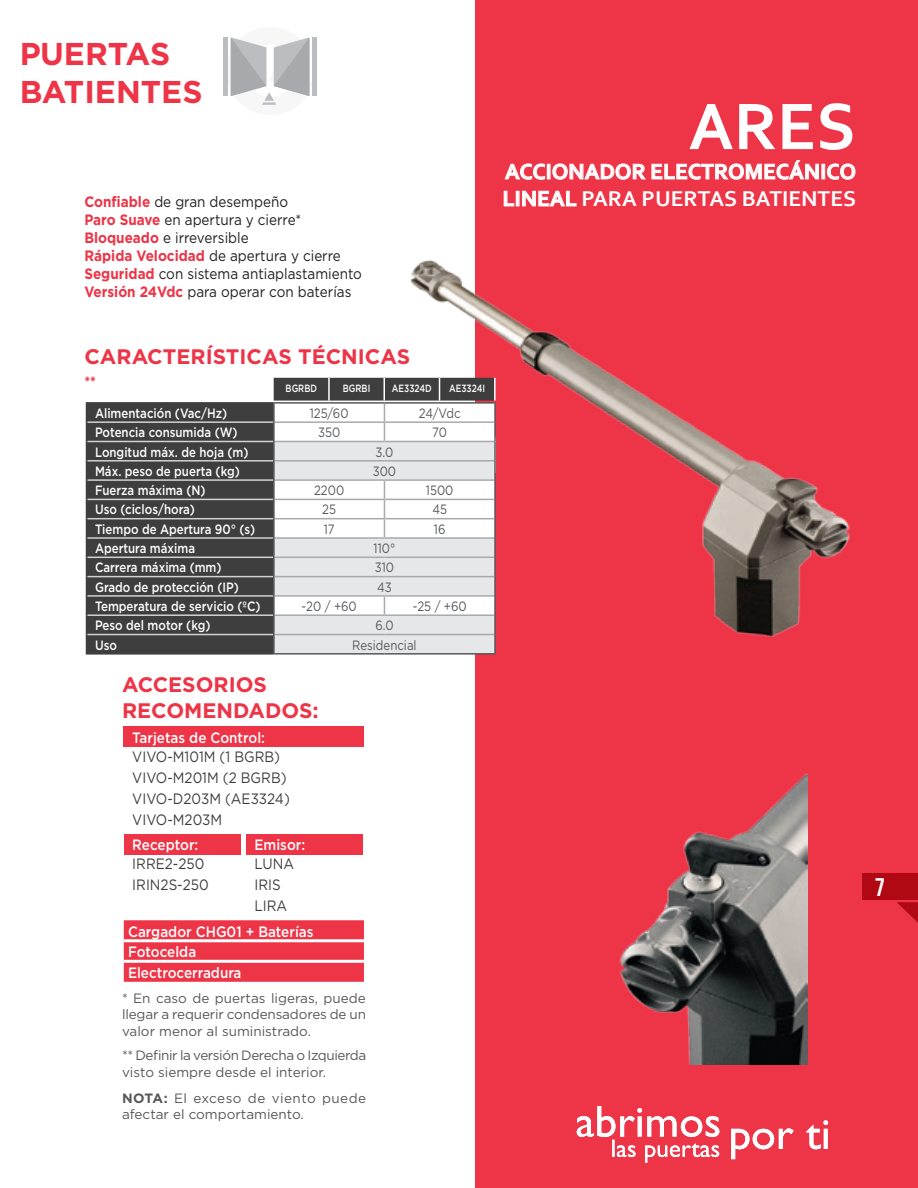
<style>
.page{position:relative;width:918px;height:1188px;background:#fff}
.page>*{position:absolute;margin:0;border:0;box-sizing:border-box;transform-origin:0 0}
.t1{font:700 69px "Corbel";color:#fff}
.t2{font:700 31.5px/37.8px "Gotham";color:#ee3447}
.t3{font:700 25.5px "Bebas Neue";color:#fff}
.t4{font:700 22.5px/27px "Corbel";color:#fff}
.t5{font:700 21px/25.2px "Gotham";color:#ee3447}
.t6{font:15px/18px "Gotham";color:#231f20;scale:.9 1}
.t7{font:15px/21.3px "Gotham";color:#3e3e3f;scale:.9 1}
.t8{font:500 15px/20.5px "Gotham";color:#fff;scale:.9 1}
.t9{font:700 15px "Gotham";color:#ee3447;scale:.9 1}
.t10{font:500 13.5px "Gotham";color:#fff;scale:.85 1}
.t11{font:13.5px/16.2px "Gotham";color:#57585a;text-align:justify}
.t12{font:13.5px "Gotham";color:#57585a;scale:.85 1}
.t13{font:13.5px/16.2px "Gotham";letter-spacing:-.03em;color:#57585a}
.t14{font:500 10.5px "Gotham";color:#fff;scale:.8 1}
.s1{font-weight:700;color:#ee3447}
.s2{font-weight:700}
</style>
<div class="page">
<div style="left:475px;top:0;width:443px;height:1188px;background:#ee3447"></div>
<img style="left:366px;top:260px;width:484px;height:377px">
<div style="left:862px;top:873px;width:56px;height:27px;background:#b00914"></div>
<svg style="left:897px;top:902px;width:21px;height:21px"></svg>
<svg style="left:731px;top:1120px;width:97px;height:39px"></svg>
<svg style="left:577px;top:1106px;width:142px;height:57px"></svg>
<div style="left:312px;top:37px;width:5px;height:59px;background:#bcbdc0"></div>
<div style="left:223px;top:37px;width:5px;height:59px;background:#bcbdc0"></div>
<svg style="left:230px;top:37px;width:80px;height:68px"></svg>
<div style="left:124px;top:727px;width:240px;height:20px;background:#ee3447"></div>
<svg style="left:124px;top:920px;width:240px;height:62px;background:#ee374a"></svg>
<hr style="left:124px;top:939px;width:240px;height:3px;background:#fff">
<hr style="left:124px;top:960px;width:240px;height:3px;background:#fff">
<div style="left:124px;top:834px;width:117px;height:20px;background:#ee3447"></div>
<div style="left:246px;top:834px;width:117px;height:20px;background:#ee3447"></div>
<img style="left:619px;top:774px;width:189px;height:291px">
<div style="left:87px;top:404px;width:186px;height:249px;background:#3e3e3f"></div>
<svg style="left:275px;top:442px;width:219px;height:211px;fill:#e6e7e9"></svg>
<hr style="left:87px;top:421px;width:186px;height:2px;background:#d1d2d4">
<hr style="left:87px;top:441px;width:186px;height:1px;background:#d1d2d4">
<hr style="left:87px;top:460px;width:186px;height:2px;background:#d1d2d4">
<hr style="left:87px;top:479px;width:186px;height:2px;background:#d1d2d4">
<hr style="left:87px;top:499px;width:186px;height:1px;background:#d1d2d4">
<hr style="left:87px;top:518px;width:186px;height:1px;background:#d1d2d4">
<hr style="left:87px;top:537px;width:186px;height:2px;background:#d1d2d4">
<hr style="left:87px;top:557px;width:186px;height:1px;background:#d1d2d4">
<hr style="left:87px;top:576px;width:186px;height:1px;background:#d1d2d4">
<hr style="left:87px;top:595px;width:186px;height:2px;background:#d1d2d4">
<hr style="left:87px;top:614px;width:186px;height:2px;background:#d1d2d4">
<hr style="left:87px;top:634px;width:186px;height:1px;background:#d1d2d4">
<hr style="left:86px;top:402px;width:187px;height:2px;background:#3e3e3f">
<svg style="left:86px;top:404px;width:1px;height:249px"></svg>
<hr style="left:86px;top:653px;width:187px;height:2px;background:#3e3e3f">
<hr style="left:275px;top:499px;width:109px;height:1px;background:#a8a9ad">
<hr style="left:384px;top:499px;width:110px;height:1px;background:#a8a9ad">
<hr style="left:275px;top:518px;width:109px;height:1px;background:#a8a9ad">
<hr style="left:384px;top:518px;width:110px;height:1px;background:#a8a9ad">
<svg style="left:384px;top:481px;width:1px;height:56px"></svg>
<hr style="left:275px;top:537px;width:109px;height:2px;background:#a8a9ad">
<hr style="left:384px;top:537px;width:110px;height:2px;background:#a8a9ad">
<svg style="left:384px;top:597px;width:1px;height:17px"></svg>
<hr style="left:275px;top:557px;width:109px;height:1px;background:#a8a9ad">
<hr style="left:384px;top:557px;width:110px;height:1px;background:#a8a9ad">
<hr style="left:275px;top:576px;width:109px;height:1px;background:#a8a9ad">
<hr style="left:384px;top:576px;width:110px;height:1px;background:#a8a9ad">
<hr style="left:275px;top:595px;width:109px;height:2px;background:#a8a9ad">
<hr style="left:384px;top:595px;width:110px;height:2px;background:#a8a9ad">
<hr style="left:275px;top:614px;width:109px;height:2px;background:#a8a9ad">
<hr style="left:384px;top:614px;width:110px;height:2px;background:#a8a9ad">
<hr style="left:275px;top:634px;width:109px;height:1px;background:#a8a9ad">
<hr style="left:384px;top:634px;width:110px;height:1px;background:#a8a9ad">
<hr style="left:275px;top:441px;width:109px;height:1px;background:#a8a9ad">
<hr style="left:384px;top:441px;width:110px;height:1px;background:#a8a9ad">
<hr style="left:275px;top:460px;width:109px;height:2px;background:#a8a9ad">
<hr style="left:384px;top:460px;width:110px;height:2px;background:#a8a9ad">
<hr style="left:275px;top:479px;width:109px;height:2px;background:#a8a9ad">
<hr style="left:384px;top:479px;width:110px;height:2px;background:#a8a9ad">
<hr style="left:273px;top:441px;width:2px;height:20px;background:#57585a">
<hr style="left:494px;top:441px;width:2px;height:20px;background:#57585a">
<svg style="left:273px;top:461px;width:2px;height:38px"></svg>
<svg style="left:494px;top:461px;width:2px;height:38px"></svg>
<hr style="left:273px;top:499px;width:2px;height:20px;background:#57585a">
<hr style="left:494px;top:499px;width:2px;height:20px;background:#57585a">
<svg style="left:273px;top:519px;width:2px;height:38px"></svg>
<svg style="left:494px;top:519px;width:2px;height:38px"></svg>
<hr style="left:273px;top:557px;width:2px;height:20px;background:#57585a">
<hr style="left:494px;top:557px;width:2px;height:20px;background:#57585a">
<svg style="left:273px;top:577px;width:2px;height:38px"></svg>
<svg style="left:494px;top:577px;width:2px;height:38px"></svg>
<hr style="left:273px;top:615px;width:2px;height:20px;background:#57585a">
<hr style="left:494px;top:615px;width:2px;height:20px;background:#57585a">
<svg style="left:273px;top:635px;width:2px;height:18px"></svg>
<svg style="left:494px;top:635px;width:2px;height:18px"></svg>
<hr style="left:273px;top:653px;width:111px;height:2px;background:#57585a">
<hr style="left:384px;top:653px;width:112px;height:2px;background:#57585a">
<svg style="left:273px;top:378px;width:223px;height:63px"></svg>
<hr style="left:494px;top:378px;width:2px;height:23px;background:#fff">
<svg style="left:504px;top:163px;width:41px;height:17px"></svg>
<div style="left:547px;top:164px;width:3px;height:15px;border:1px solid #fff"></div>
<svg style="left:552px;top:160px;width:267px;height:20px"></svg>
<div style="left:822px;top:164px;width:3px;height:15px;border:1px solid #fff"></div>
<svg style="left:827px;top:163px;width:29px;height:17px"></svg>
<svg style="left:504px;top:191px;width:10px;height:16px"></svg>
<div style="left:516px;top:191px;width:3px;height:15px;border:1px solid #fff"></div>
<svg style="left:522px;top:190px;width:55px;height:17px"></svg>
<h2 class="t2" style="left:19px;top:34px;width:185px">PUERTAS<br>BATIENTES</h2>
<p class="t6" style="left:84px;top:193px;width:310px"><span class="s1">Confiable</span> de gran desempeño<br><span class="s1">Paro Suave</span> en apertura y cierre* <span class="s1">Bloqueado</span> e irreversible<br><span class="s1">Rápida Velocidad</span> de apertura y cierre <span class="s1">Seguridad</span> con sistema antiaplastamiento <span class="s1">Versión 24Vdc</span> para operar con baterías</p>
<h3 class="t5" style="left:84px;top:343px;width:327px">CARACTERÍSTICAS TÉCNICAS</h3>
<p class="t9" style="left:84px;top:372px;width:14px">**</p>
<p class="t14" style="left:286px;top:382px;width:41px">BGRBD</p>
<p class="t14" style="left:343px;top:382px;width:36px">BGRBI</p>
<p class="t14" style="left:392px;top:382px;width:51px">AE3324D</p>
<p class="t14" style="left:449px;top:382px;width:47px">AE3324I</p>
<p class="t10" style="left:95px;top:404px;width:157px">Alimentación (Vac/Hz)</p>
<p class="t12" style="left:310px;top:405px;width:47px">125/60</p>
<p class="t12" style="left:419px;top:405px;width:51px">24/Vdc</p>
<p class="t10" style="left:95px;top:424px;width:169px">Potencia consumida (W)</p>
<p class="t12" style="left:318px;top:424px;width:28px">350</p>
<p class="t12" style="left:432px;top:424px;width:19px">70</p>
<p class="t10" style="left:95px;top:443px;width:182px">Longitud máx. de hoja (m)</p>
<p class="t12" style="left:376px;top:443px;width:22px">3.0</p>
<p class="t10" style="left:95px;top:462px;width:172px">Máx. peso de puerta (kg)</p>
<p class="t12" style="left:373px;top:462px;width:29px">300</p>
<p class="t10" style="left:95px;top:482px;width:132px">Fuerza máxima (N)</p>
<p class="t12" style="left:314px;top:482px;width:37px">2200</p>
<p class="t12" style="left:426px;top:482px;width:34px">1500</p>
<p class="t10" style="left:95px;top:501px;width:119px">Uso (ciclos/hora)</p>
<p class="t12" style="left:322px;top:501px;width:18px">25</p>
<p class="t12" style="left:432px;top:501px;width:19px">45</p>
<p class="t10" style="left:95px;top:520px;width:190px">Tiempo de Apertura 90° (s)</p>
<p class="t12" style="left:324px;top:520px;width:14px">17</p>
<p class="t12" style="left:434px;top:520px;width:15px">16</p>
<p class="t10" style="left:95px;top:539px;width:119px">Apertura máxima</p>
<p class="t12" style="left:374px;top:540px;width:27px">110°</p>
<p class="t10" style="left:95px;top:559px;width:150px">Carrera máxima (mm)</p>
<p class="t12" style="left:375px;top:559px;width:24px">310</p>
<p class="t10" style="left:95px;top:578px;width:171px">Grado de protección (IP)</p>
<p class="t12" style="left:377px;top:578px;width:19px">43</p>
<p class="t10" style="left:95px;top:597px;width:196px">Temperatura de servicio (ºC)</p>
<p class="t12" style="left:302px;top:598px;width:67px">-20 / +60</p>
<p class="t12" style="left:413px;top:598px;width:65px">-25 / +60</p>
<p class="t10" style="left:95px;top:617px;width:137px">Peso del motor (kg)</p>
<p class="t12" style="left:375px;top:617px;width:23px">6.0</p>
<p class="t10" style="left:95px;top:636px;width:27px">Uso</p>
<p class="t12" style="left:352px;top:636px;width:77px">Residencial</p>
<h3 class="t5" style="left:122px;top:672px;width:198px">ACCESORIOS<br>RECOMENDADOS:</h3>
<p class="t8" style="left:132px;top:727px;width:149px">Tarjetas de Control:</p>
<p class="t7" style="left:132px;top:745px;width:177px">VIVO-M101M (1 BGRB)<br>VIVO-M201M (2 BGRB)<br>VIVO-D203M (AE3324)<br>VIVO-M203M</p>
<p class="t8" style="left:132px;top:834px;width:75px">Receptor:</p>
<p class="t7" style="left:132px;top:853px;width:87px">IRRE2-250<br>IRIN2S-250</p>
<p class="t8" style="left:255px;top:834px;width:58px">Emisor:</p>
<p class="t7" style="left:255px;top:853px;width:46px">LUNA<br>IRIS<br>LIRA</p>
<p class="t8" style="left:128px;top:921px;width:208px">Cargador CHG01 + Baterías<br>Fotocelda<br>Electrocerradura</p>
<p class="t11" style="left:122px;top:990px;width:245px">* En caso de puertas ligeras, puede llegar a requerir condensadores de un valor menor al suministrado.</p>
<p class="t13" style="left:122px;top:1047px;width:246px">** Definir la versión Derecha o Izquierda visto siempre desde el interior.</p>
<p class="t11" style="left:122px;top:1090px;width:246px"><span class="s2">NOTA:</span> El exceso de viento puede afectar el comportamiento.</p>
<h1 class="t1" style="left:688px;top:83px;width:169px">ARES</h1>
<h3 class="t4" style="left:502px;top:158px;width:355px">ACCIONADOR ELECTROMECÁNICO<br>LINEAL PARA PUERTAS BATIENTES</h3>
<h3 class="t3" style="left:875px;top:873px;width:12px">7</h3>
</div>
